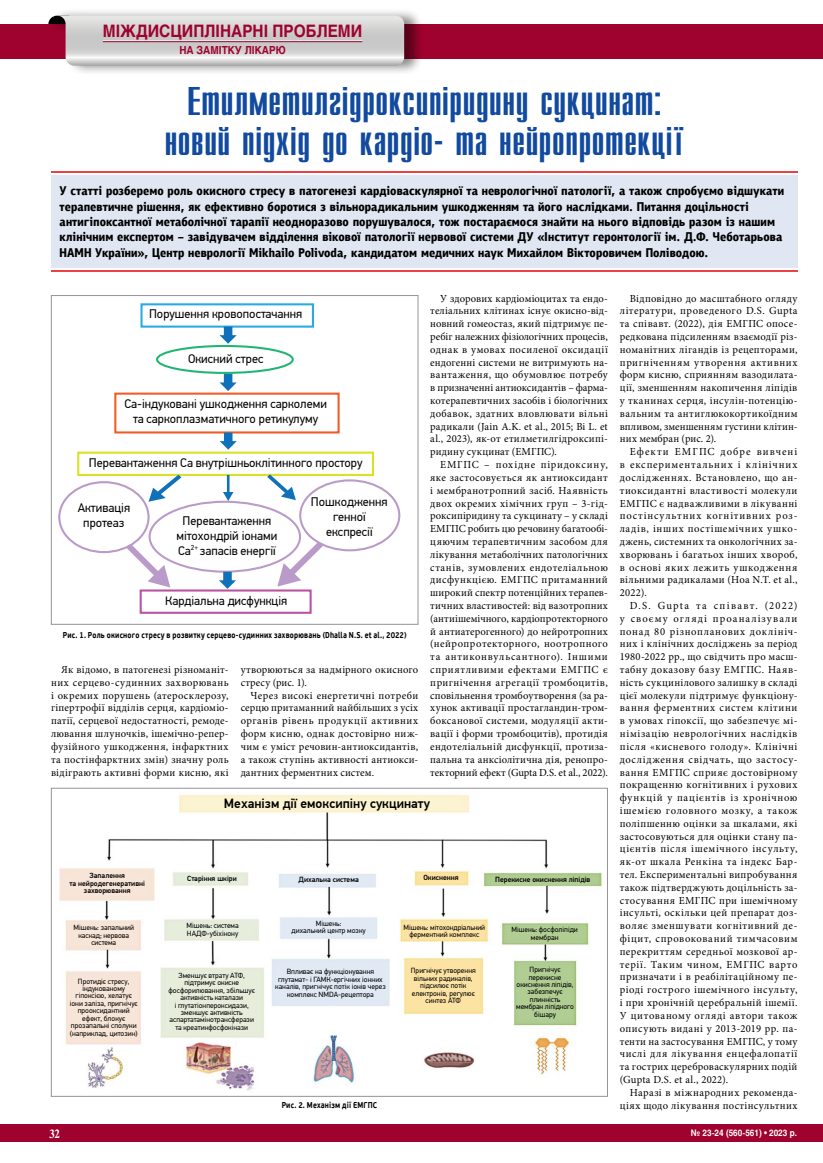
<style>
.page{position:relative;width:823px;height:1163px;background:#fff}
.page>*{position:absolute;margin:0;border:0;box-sizing:border-box;transform-origin:0 0}
.t1{font:40px/40px "Compact C";color:#114a9f;text-align:center;scale:1.2 1}
.t2{font:700 17px "Helios";color:#9f022e;scale:.9 1}
.t3{font:500 13.4px "PF Din Text Pro";color:#000}
.t4{font:700 12.8px "PF Bulletin Sans Pro";color:#000}
.t5{font:12.4px/14.9px "PF Din Text Pro";color:#000;text-align:center}
.t6{font:700 12px "Newton C";color:#fff;scale:.9 1}
.t7{font:700 11px "Helios";color:#9f022e;scale:.9 1}
.t8{font:10.8px/12.8px "Minion Pro";letter-spacing:.025em;color:#000;text-align:justify}
.t9{font:700 9px "Helios";color:#fff;scale:.9 1}
.t10{font:700 8.5px "PF Beau Sans Pro";letter-spacing:.025em;color:#000;scale:.8 1}
.t11{font:7.4px/7.4px "PF Din Text Pro";color:#000;text-align:center}
.t12{font:500 7.4px/7.4px "PF Din Text Pro";color:#000;text-align:center}
</style>
<div class="page">
<div style="left:0;top:1124px;width:822px;height:17px;background:#9f022e"></div>
<div style="left:0;top:24px;width:822px;height:34px;background:#9f022e"></div>
<div style="left:49px;top:7px;width:374px;height:69px;background:#000;opacity:.46"></div>
<svg style="left:48px;top:16px;width:356px;height:50px;background:#d0cacb"></svg>
<hr style="left:103px;top:41px;width:259px;height:1px;background:#9f022e">
<div style="left:140px;top:303px;width:174px;height:24px;border:2px solid #29aae2"></div>
<div style="left:114px;top:392px;width:225px;height:41px;border:2px solid #f15b26"></div>
<div style="left:156px;top:345px;width:137px;height:29px;border:2px solid #21b574;border-radius:50%"></div>
<div style="left:139px;top:589px;width:172px;height:24px;border:2px solid #b9529f"></div>
<div style="left:299px;top:479px;width:101px;height:72px;border:2px solid #b99ac8;border-radius:50%"></div>
<div style="left:148px;top:500px;width:153px;height:72px;border:2px solid #b99ac8;border-radius:50%"></div>
<div style="left:58px;top:481px;width:91px;height:72px;border:2px solid #b99ac8;border-radius:50%"></div>
<div style="left:77px;top:451px;width:297px;height:25px;border:2px solid #d9e026"></div>
<svg style="left:219px;top:571px;width:17px;height:17px"></svg>
<svg style="left:219px;top:326px;width:17px;height:17px"></svg>
<svg style="left:219px;top:374px;width:17px;height:17px"></svg>
<svg style="left:219px;top:432px;width:18px;height:17px"></svg>
<svg style="left:223px;top:475px;width:10px;height:26px"></svg>
<svg style="left:267px;top:474px;width:29px;height:26px"></svg>
<svg style="left:148px;top:474px;width:33px;height:27px"></svg>
<svg style="left:127px;top:544px;width:43px;height:43px"></svg>
<svg style="left:277px;top:541px;width:46px;height:45px"></svg>
<div style="left:51px;top:295px;width:367px;height:329px;border:1px solid #939598"></div>
<img style="left:59px;top:794px;width:542px;height:297px">
<div style="left:51px;top:787px;width:556px;height:309px;border:1px solid #939598"></div>
<div style="left:51px;top:175px;width:746px;height:92px;background:#e0e7f2"></div>
<hr style="left:51px;top:270px;width:746px;height:1px;background:#ef4144">
<hr style="left:51px;top:171px;width:746px;height:2px;background:#ef4144">
<h2 class="t2" style="left:103px;top:21px;width:289px">МІЖДИСЦИПЛІНАРНІ ПРОБЛЕМИ</h2>
<p class="t7" style="left:179px;top:43px;width:120px">НА ЗАМІТКУ ЛІКАРЮ</p>
<h1 class="t1" style="left:164px;top:82px;width:434px">Етилметилгідроксипіридину сукцинат: новий підхід до кардіо- та нейропротекції</h1>
<p class="t4" style="left:284px;top:245px;width:47px">●□ □● ❖□</p>
<p class="t5" style="left:149px;top:306px;width:155px">Порушення кровопостачання</p>
<p class="t5" style="left:188px;top:351px;width:77px">Окисний стрес</p>
<p class="t5" style="left:124px;top:396px;width:204px">Ca-індуковані ушкодження сарколеми та саркоплазматичного ретикулуму</p>
<p class="t5" style="left:89px;top:455px;width:275px">Перевантаження Ca внутрішньоклітинного простору</p>
<p class="t5" style="left:78px;top:501px;width:54px">Активація протеаз</p>
<p class="t5" style="left:311px;top:494px;width:78px">Пошкодження генної експресії</p>
<p class="t5" style="left:176px;top:513px;width:102px">Перевантаження мітохондрій іонами<br>Ca<sup>2+</sup> запасів енергії</p>
<p class="t5" style="left:165px;top:593px;width:124px">Кардіальна дисфункція</p>
<p class="t10" style="left:63px;top:630px;width:431px">Рис. 1. Роль окисного стресу в розвитку серцево-судинних захворювань (Dhalla N.S. et al., 2022)</p>
<p class="t8" style="left:51px;top:663px;width:179px;text-indent:10px">Як відомо, в патогенезі різноманіт&shy;них серцево-судинних захворювань і окремих порушень (атеросклерозу, гіпертрофії відділів серця, кардіоміо&shy;патії, серцевої недостатності, ремоде&shy;лювання шлуночків, ішемічно-репер&shy;фузійного ушкодження, інфарктних та постінфарктних змін) значну роль відіграють активні форми кисню, які</p>
<p class="t8" style="left:240px;top:663px;width:179px">утворюються за надмірного окисного стресу (рис. 1).</p>
<p class="t8" style="left:240px;top:688px;width:179px;text-indent:10px">Через високі енергетичні потреби серцю притаманний найбільших з усіх органів рівень продукції активних форм кисню, однак достовірно ниж&shy;чим є уміст речовин-антиоксидантів, а також ступінь активності антиокси&shy;дантних ферментних систем.</p>
<p class="t8" style="left:430px;top:292px;width:179px;text-indent:10px">У здорових кардіоміоцитах та ендо&shy;теліальних клітинах існує окисно-від&shy;новний гомеостаз, який підтримує пе&shy;ребіг належних фізіологічних процесів, однак в умовах посиленої оксидації ендогенні системи не витримують на&shy;вантаження, що обумовлює потребу в призначенні антиоксидантів – фарма&shy;котерапевтичних засобів і біологічних добавок, здатних вловлювати вільні радикали (Jain A.K. et al., 2015; Bi L. et al., 2023), як-от етилметилгідроксипі&shy;ридину сукцинат (ЕМГПС).</p>
<p class="t8" style="left:430px;top:458px;width:179px;text-indent:10px">ЕМГПС – похідне піридоксину, яке застосовується як антиоксидант і мембранотропний засіб. Наявність двох окремих хімічних груп – 3-гід&shy;роксипіридину та сукцинату – у складі ЕМГПС робить цю речовину багатообі&shy;цяючим терапевтичним засобом для лікування метаболічних патологічних станів, зумовлених ендотеліальною дисфункцією. ЕМГПС притаманний широкий спектр потенційних терапев&shy;тичних властивостей: від вазотропних (антиішемічного, кардіопротекторного й антиатерогенного) до нейротропних (нейропротекторного, ноотропного та антиконвульсантного). Іншими сприятливими ефектами ЕМГПС є пригнічення агрегації тромбоцитів, сповільнення тромбоутворення (за ра&shy;хунок активації простагландин-тром&shy;боксанової системи, модуляції акти&shy;вації і форми тромбоцитів), протидія ендотеліальній дисфункції, протиза&shy;пальна та анксіолітична дія, ренопро&shy;текторний ефект (Gupta D.S. et al., 2022).</p>
<p class="t3" style="left:224px;top:795px;width:207px">Механізм дії емоксипіну сукцинату</p>
<p class="t12" style="left:70px;top:872px;width:77px">Запалення<br>та нейродегенеративні захворювання</p>
<p class="t12" style="left:187px;top:875px;width:51px">Старіння шкіри</p>
<p class="t12" style="left:298px;top:876px;width:62px">Дихальна система</p>
<p class="t12" style="left:423px;top:874px;width:37px">Окиснення</p>
<p class="t12" style="left:495px;top:875px;width:97px">Перекисне окиснення ліпідів</p>
<p class="t11" style="left:73px;top:923px;width:62px">Мішень: запальний каскад; нервова система</p>
<p class="t11" style="left:186px;top:921px;width:54px;text-align:left">Мішень: система<br>НАДФ-убіхінону</p>
<p class="t11" style="left:291px;top:919px;width:76px">Мішень:<br>дихальний центр мозку</p>
<p class="t11" style="left:403px;top:923px;width:83px">Мішень: мітохондріальний ферментний комплекс</p>
<p class="t11" style="left:511px;top:925px;width:68px">Мішень: фосфоліпіди мембран</p>
<p class="t11" style="left:70px;top:977px;width:70px">Протидіє стресу, індукованому гіпоксією, хелатує іони заліза, пригнічує прооксидантний ефект, блокує прозапальні сполуки (наприклад, цитозин)</p>
<p class="t11" style="left:168px;top:971px;width:88px">Зменшує втрату АТФ, підтримує окисне фосфорилювання, збільшує активність каталази<br>і глутатіонпероксидази, зменшує активність аспартатамінотрансферази та креатинфосфокінази</p>
<p class="t11" style="left:275px;top:967px;width:112px">Впливає на функціонування глутамат- і ГАМК-ергічних іонних каналів, пригнічує потік іонів через комплекс NMDA-рецептора</p>
<p class="t11" style="left:410px;top:966px;width:66px">Пригнічує утворення вільних радикалів, підсилює потік електронів, регулює синтез АТФ</p>
<p class="t11" style="left:516px;top:965px;width:59px">Пригнічує перекисне окиснення ліпідів, забезпечує плинність мембран ліпідного бішару</p>
<p class="t6" style="left:49px;top:1126px;width:14px">32</p>
<p class="t10" style="left:281px;top:1099px;width:121px">Рис. 2. Механізм дії ЕМГПС</p>
<p class="t8" style="left:619px;top:292px;width:179px;text-indent:10px">Відповідно до масштабного огляду літератури, проведеного D.S. Gupta та співавт. (2022), дія ЕМГПС опосе&shy;редкована підсиленням взаємодії різ&shy;номанітних лігандів із рецепторами, пригніченням утворення активних форм кисню, сприянням вазодилата&shy;ції, зменшенням накопичення ліпідів у тканинах серця, інсулін-потенцію&shy;вальним та антиглюкокортикоїдним впливом, зменшенням густини клітин&shy;них мембран (рис. 2).</p>
<p class="t8" style="left:619px;top:445px;width:179px;text-indent:10px">Ефекти ЕМГПС добре вивчені в експериментальних і клінічних дослідженнях. Встановлено, що ан&shy;тиоксидантні властивості молекули ЕМГПС є надважливими в лікуванні постінсультних когнітивних роз&shy;ладів, інших постішемічних ушко&shy;джень, системних та онкологічних за&shy;хворювань і багатьох інших хвороб, в основі яких лежить ушкодження вільними радикалами (Hoa N.T. et al., 2022).</p>
<p class="t8" style="left:619px;top:599px;width:179px;text-indent:10px">D.S. Gupta та співавт. (2022) у своєму огляді проаналізували понад 80 різнопланових доклініч&shy;них і клінічних досліджень за період 1980-2022 рр., що свідчить про масш&shy;табну доказову базу ЕМГПС. Наяв&shy;ність сукцинілового залишку в складі цієї молекули підтримує функціону&shy;вання ферментних систем клітини в умовах гіпоксії, що забезпечує мі&shy;німізацію неврологічних наслідків після «кисневого голоду». Клінічні дослідження свідчать, що застосу&shy;вання ЕМГПС сприяє достовірному покращенню когнітивних і рухових функцій у пацієнтів із хронічною ішемією головного мозку, а також поліпшенню оцінки за шкалами, які застосовуються для оцінки стану па&shy;цієнтів після ішемічного інсульту, як-от шкала Ренкіна та індекс Бар&shy;тел. Експериментальні випробування також підтверджують доцільність за&shy;стосування ЕМГПС при ішемічному інсульті, оскільки цей препарат доз&shy;воляє зменшувати когнітивний де&shy;фіцит, спровокований тимчасовим перекриттям середньої мозкової ар&shy;терії. Таким чином, ЕМГПС варто призначати і в реабілітаційному пе&shy;ріоді гострого ішемічного інсульту, і при хронічній церебральній ішемії.<br>У цитованому огляді автори також описують видані у 2013-2019 рр. па&shy;тенти на застосування ЕМГПС, у тому числі для лікування енцефалопатії та гострих цереброваскулярних подій (Gupta D.S. et al., 2022).</p>
<p class="t8" style="left:619px;top:1085px;width:179px;text-align:right">Наразі в міжнародних рекоменда&shy;ціях щодо лікування постінсультних</p>
<p class="t9" style="left:690px;top:1126px;width:119px">№ 23-24 (560-561) • 2023 р.</p>
</div>
